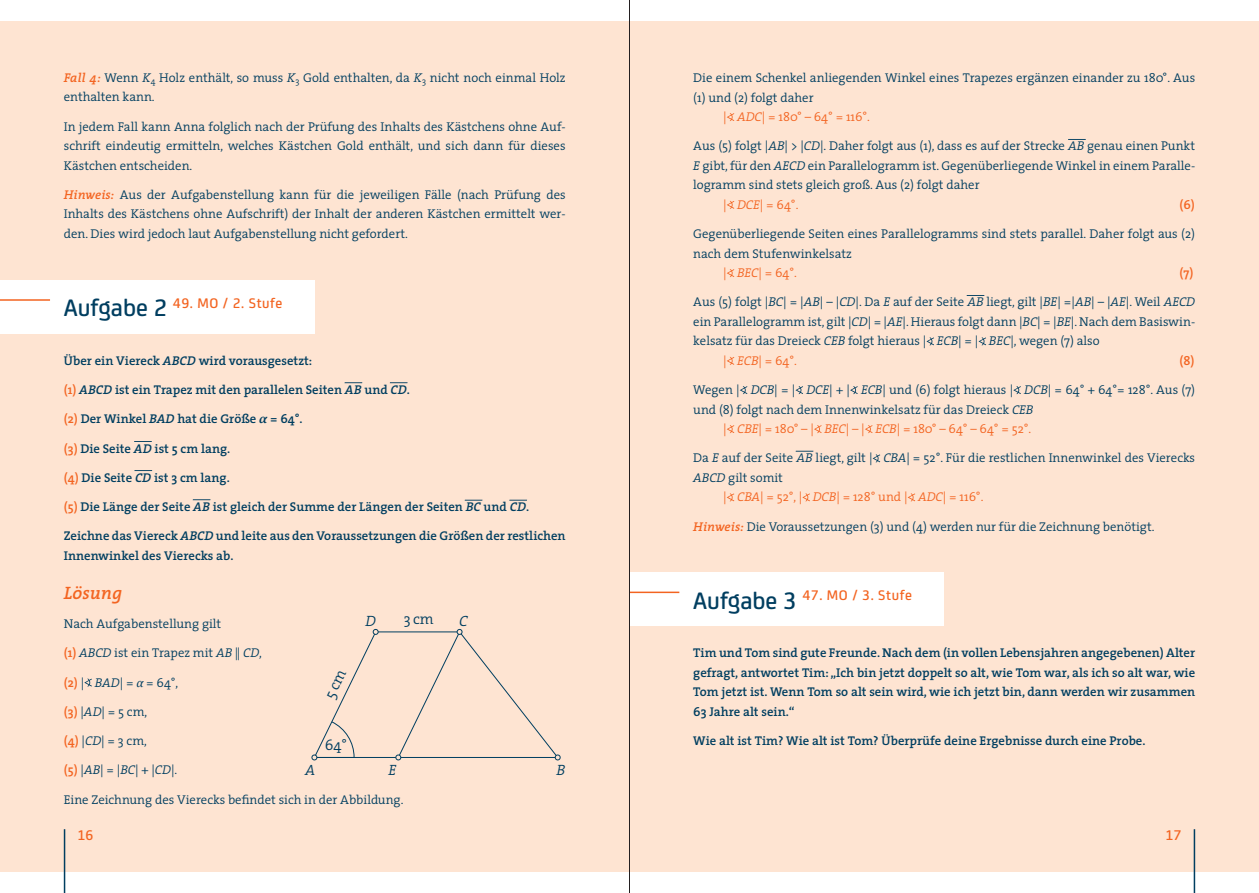
<style>
.page{position:relative;width:1259px;height:893px;background:#fff}
.page>*{position:absolute;margin:0;border:0;box-sizing:border-box;transform-origin:0 0}
.t1{font:italic 600 18px "The Serif";letter-spacing:.01em;color:#f36421}
.t2{font:300 15px "The Serif";color:#003e60}
.t3{font:italic 300 15px "The Serif";color:#003e60}
.t4{font:500 15px "FS Joey";color:#f36421}
.t5{font:500 14.85px "FS Joey";letter-spacing:.04em;color:#f36421}
.t6{font:300 12.75px/19.5px "The Serif";color:#003e60;text-align:justify}
.t7{font:600 12.75px/19.5px "The Serif";color:#003e60;text-align:justify}
.t8{font:300 12.75px "The Serif";color:#f36421}
.t9{font:600 12.75px "The Serif";color:#f36421}
.s1{font-weight:600;font-style:italic;color:#f36421}
.s2{font-style:italic}
.s3{font-size:25.5px;color:#003e60}
.s4{color:#f36421}
.s5{font-family:"Cambria";font-weight:700;font-style:italic}
.s6{font-weight:600;color:#f36421}
.s7{font-family:"Cambria";font-weight:400;font-style:italic}
</style>
<div class="page">
<div style="left:0;top:21px;width:629px;height:851px;background:#fee4d2"></div>
<div style="left:629px;top:21px;width:630px;height:851px;background:#fee4d2"></div>
<hr style="left:64px;top:829px;width:1px;height:64px;background:#003e60">
<hr style="left:1193px;top:829px;width:2px;height:64px;background:#003e60">
<div style="left:629px;top:572px;width:315px;height:54px;background:#fff"></div>
<hr style="left:629px;top:592px;width:50px;height:1px;background:#f36421">
<svg style="left:726px;top:113px;width:8px;height:8px"></svg>
<svg style="left:726px;top:201px;width:8px;height:8px"></svg>
<svg style="left:726px;top:269px;width:8px;height:8px"></svg>
<svg style="left:926px;top:337px;width:8px;height:8px"></svg>
<svg style="left:978px;top:337px;width:8px;height:8px"></svg>
<svg style="left:727px;top:357px;width:7px;height:8px"></svg>
<svg style="left:740px;top:386px;width:7px;height:8px"></svg>
<svg style="left:795px;top:386px;width:8px;height:8px"></svg>
<svg style="left:850px;top:386px;width:7px;height:8px"></svg>
<svg style="left:1013px;top:386px;width:8px;height:8px"></svg>
<svg style="left:726px;top:425px;width:8px;height:8px"></svg>
<svg style="left:814px;top:425px;width:7px;height:8px"></svg>
<svg style="left:865px;top:425px;width:7px;height:8px"></svg>
<svg style="left:872px;top:454px;width:8px;height:8px"></svg>
<svg style="left:726px;top:493px;width:8px;height:8px"></svg>
<svg style="left:802px;top:493px;width:8px;height:8px"></svg>
<svg style="left:907px;top:493px;width:8px;height:8px"></svg>
<div style="left:0;top:280px;width:315px;height:54px;background:#fff"></div>
<hr style="left:0;top:299px;width:50px;height:2px;background:#f36421">
<svg style="left:84px;top:679px;width:8px;height:7px"></svg>
<hr style="left:314px;top:757px;width:244px;height:1px;background:#003e60">
<hr style="left:376px;top:632px;width:83px;height:1px;background:#003e60">
<svg style="left:395px;top:629px;width:165px;height:131px"></svg>
<svg style="left:134px;top:441px;width:18px;height:1px"></svg>
<svg style="left:134px;top:470px;width:18px;height:1px"></svg>
<svg style="left:193px;top:499px;width:17px;height:1px"></svg>
<svg style="left:344px;top:382px;width:18px;height:1px"></svg>
<svg style="left:390px;top:382px;width:17px;height:1px"></svg>
<svg style="left:465px;top:500px;width:17px;height:1px"></svg>
<svg style="left:509px;top:500px;width:18px;height:1px"></svg>
<svg style="left:1068px;top:139px;width:17px;height:1px"></svg>
<svg style="left:966px;top:295px;width:18px;height:1px"></svg>
<svg style="left:795px;top:451px;width:18px;height:1px"></svg>
<hr style="left:629px;top:0;width:1px;height:893px;background:#231f20">
<svg style="left:312px;top:629px;width:66px;height:131px"></svg>
<p class="t6" style="left:64px;top:68px;width:503px"><span class="s1">Fall 4:</span> Wenn <span class="s2">K</span><sub>4</sub> Holz enthält, so muss <span class="s2">K</span><sub>3</sub> Gold enthalten, da <span class="s2">K</span><sub>3</sub> nicht noch einmal Holz enthalten kann.</p>
<p class="t6" style="left:64px;top:116px;width:503px">In jedem Fall kann Anna folglich nach der Prüfung des Inhalts des Kästchens ohne Auf&shy;schrift eindeutig ermitteln, welches Kästchen Gold enthält, und sich dann für dieses Kästchen entscheiden.</p>
<p class="t6" style="left:64px;top:185px;width:503px"><span class="s1">Hinweis:</span> Aus der Aufgabenstellung kann für die jeweiligen Fälle (nach Prüfung des Inhalts des Kästchens ohne Aufschrift) der Inhalt der anderen Kästchen ermittelt wer&shy;den. Dies wird jedoch laut Aufgabenstellung nicht gefordert.</p>
<p class="t5" style="left:64px;top:292px;width:220px"><span class="s3">Aufgabe 2</span> 49. MO / 2. Stufe</p>
<p class="t7" style="left:64px;top:350px;width:250px">Über ein Viereck <span class="s2">ABCD</span> wird vorausgesetzt:</p>
<p class="t7" style="left:64px;top:380px;width:348px"><span class="s4">(1)</span> <span class="s2">ABCD</span> ist ein Trapez mit den parallelen Seiten <span class="s2">AB</span> und <span class="s2">CD</span>.</p>
<p class="t7" style="left:64px;top:409px;width:240px"><span class="s4">(2)</span> Der Winkel <span class="s2">BAD</span> hat die Größe <span class="s5">α</span> = 64°.</p>
<p class="t7" style="left:64px;top:438px;width:168px"><span class="s4">(3)</span> Die Seite <span class="s2">AD</span> ist 5 cm lang.</p>
<p class="t7" style="left:64px;top:467px;width:167px"><span class="s4">(4)</span> Die Seite <span class="s2">CD</span> ist 3 cm lang.</p>
<p class="t7" style="left:64px;top:497px;width:467px"><span class="s4">(5)</span> Die Länge der Seite <span class="s2">AB</span> ist gleich der Summe der Längen der Seiten <span class="s2">BC</span> und <span class="s2">CD</span>.</p>
<p class="t7" style="left:64px;top:526px;width:503px">Zeichne das Viereck <span class="s2">ABCD</span> und leite aus den Voraussetzungen die Größen der restlichen<br>Innenwinkel des Vierecks ab.</p>
<h1 class="t1" style="left:64px;top:578px;width:60px">Lösung</h1>
<p class="t6" style="left:64px;top:614px;width:159px">Nach Aufgabenstellung gilt</p>
<p class="t6" style="left:64px;top:643px;width:200px"><span class="s6">(1)</span> <span class="s2">ABCD</span> ist ein Trapez mit <span class="s2">AB</span> || <span class="s2">CD</span>,</p>
<p class="t6" style="left:64px;top:672px;width:116px"><span class="s6">(2)</span> | <span class="s2">BAD</span>| = <span class="s7">α</span> = 64°,</p>
<p class="t6" style="left:64px;top:701px;width:85px"><span class="s6">(3)</span> |<span class="s2">AD</span>| = 5 cm,</p>
<p class="t6" style="left:64px;top:731px;width:85px"><span class="s6">(4)</span> |<span class="s2">CD</span>| = 3 cm,</p>
<p class="t6" style="left:64px;top:760px;width:115px"><span class="s6">(5)</span> |<span class="s2">AB</span>| = |<span class="s2">BC</span>| + |<span class="s2">CD</span>|.</p>
<p class="t6" style="left:64px;top:789px;width:341px">Eine Zeichnung des Vierecks befindet sich in der Abbildung.</p>
<p class="t3" style="left:365px;top:608px;width:12px">D</p>
<p class="t3" style="left:459px;top:608px;width:10px">C</p>
<p class="t2" style="left:404px;top:606px;width:31px">3cm</p>
<p class="t2" style="left:325px;top:733px;width:24px">64°</p>
<p class="t3" style="left:305px;top:758px;width:12px">A</p>
<p class="t3" style="left:556px;top:758px;width:10px">B</p>
<p class="t3" style="left:388px;top:758px;width:9px">E</p>
<p class="t6" style="left:693px;top:68px;width:503px">Die einem Schenkel anliegenden Winkel eines Trapezes ergänzen einander zu 180°. Aus</p>
<p class="t6" style="left:693px;top:87px;width:122px">(1) und (2) folgt daher</p>
<p class="t8" style="left:723px;top:106px;width:148px">| <span class="s2">ADC</span>| = 180° – 64° = 116°.</p>
<p class="t6" style="left:693px;top:136px;width:503px">Aus (5) folgt |<span class="s2">AB</span>| &gt; |<span class="s2">CD</span>|. Daher folgt aus (1), dass es auf der Strecke <span class="s2">AB</span> genau einen Punkt</p>
<p class="t6" style="left:693px;top:155px;width:503px"><span class="s2">E</span> gibt, für den <span class="s2">AECD</span> ein Parallelogramm ist. Gegenüberliegende Winkel in einem Paralle-</p>
<p class="t6" style="left:693px;top:175px;width:288px">logramm sind stets gleich groß. Aus (2) folgt daher</p>
<p class="t8" style="left:723px;top:194px;width:77px">| <span class="s2">DCE</span>| = 64°.</p>
<p class="t9" style="left:1179px;top:194px;width:17px">(6)</p>
<p class="t6" style="left:693px;top:224px;width:503px">Gegenüberliegende Seiten eines Parallelogramms sind stets parallel. Daher folgt aus (2)</p>
<p class="t6" style="left:693px;top:243px;width:160px">nach dem Stufenwinkelsatz</p>
<p class="t8" style="left:723px;top:262px;width:75px">| <span class="s2">BEC</span>| = 64°.</p>
<p class="t9" style="left:1179px;top:262px;width:15px">(7)</p>
<p class="t6" style="left:693px;top:292px;width:503px">Aus (5) folgt |<span class="s2">BC</span>| = |<span class="s2">AB</span>| – |<span class="s2">CD</span>|. Da <span class="s2">E</span> auf der Seite <span class="s2">AB</span> liegt, gilt |<span class="s2">BE</span>| =|<span class="s2">AB</span>| – |<span class="s2">AE</span>|. Weil <span class="s2">AECD</span></p>
<p class="t6" style="left:693px;top:311px;width:503px">ein Parallelogramm ist, gilt |<span class="s2">CD</span>| = |<span class="s2">AE</span>|. Hieraus folgt dann |<span class="s2">BC</span>| = |<span class="s2">BE</span>|. Nach dem Basiswin-</p>
<p class="t6" style="left:693px;top:331px;width:408px">kelsatz für das Dreieck <span class="s2">CEB</span> folgt hieraus | <span class="s2">ECB</span>| = | <span class="s2">BEC</span>|, wegen (7) also</p>
<p class="t8" style="left:723px;top:350px;width:75px">| <span class="s2">ECB</span>| = 64°.</p>
<p class="t9" style="left:1179px;top:350px;width:17px">(8)</p>
<p class="t6" style="left:693px;top:380px;width:503px">Wegen | <span class="s2">DCB</span>| = | <span class="s2">DCE</span>| + | <span class="s2">ECB</span>| und (6) folgt hieraus | <span class="s2">DCB</span>| = 64° + 64°= 128°. Aus (7)</p>
<p class="t6" style="left:693px;top:399px;width:341px">und (8) folgt nach dem Innenwinkelsatz für das Dreieck <span class="s2">CEB</span></p>
<p class="t8" style="left:723px;top:418px;width:310px">| <span class="s2">CBE</span>| = 180° – | <span class="s2">BEC</span>| – | <span class="s2">ECB</span>| = 180° – 64° – 64° = 52°.</p>
<p class="t6" style="left:693px;top:448px;width:503px">Da <span class="s2">E</span> auf der Seite <span class="s2">AB</span> liegt, gilt | <span class="s2">CBA</span>| = 52°. Für die restlichen Innenwinkel des Vierecks</p>
<p class="t6" style="left:693px;top:467px;width:91px"><span class="s2">ABCD</span> gilt somit</p>
<p class="t8" style="left:723px;top:486px;width:262px">| <span class="s2">CBA</span>| = 52°, | <span class="s2">DCB</span>| = 128° und | <span class="s2">ADC</span>| = 116°.</p>
<p class="t6" style="left:693px;top:516px;width:463px"><span class="s1">Hinweis:</span> Die Voraussetzungen (3) und (4) werden nur für die Zeichnung benötigt.</p>
<p class="t5" style="left:693px;top:584px;width:220px"><span class="s3">Aufgabe 3</span> 47. MO / 3. Stufe</p>
<p class="t7" style="left:693px;top:643px;width:503px">Tim und Tom sind gute Freunde. Nach dem (in vollen Lebensjahren angegebenen) Alter gefragt, antwortet Tim: „Ich bin jetzt doppelt so alt, wie Tom war, als ich so alt war, wie Tom jetzt ist. Wenn Tom so alt sein wird, wie ich jetzt bin, dann werden wir zusammen 63 Jahre alt sein.“</p>
<p class="t7" style="left:693px;top:731px;width:454px">Wie alt ist Tim? Wie alt ist Tom? Überprüfe deine Ergebnisse durch eine Probe.</p>
<p class="t4" style="left:78px;top:824px;width:17px">16</p>
<p class="t4" style="left:1165px;top:824px;width:17px">17</p>
</div>
